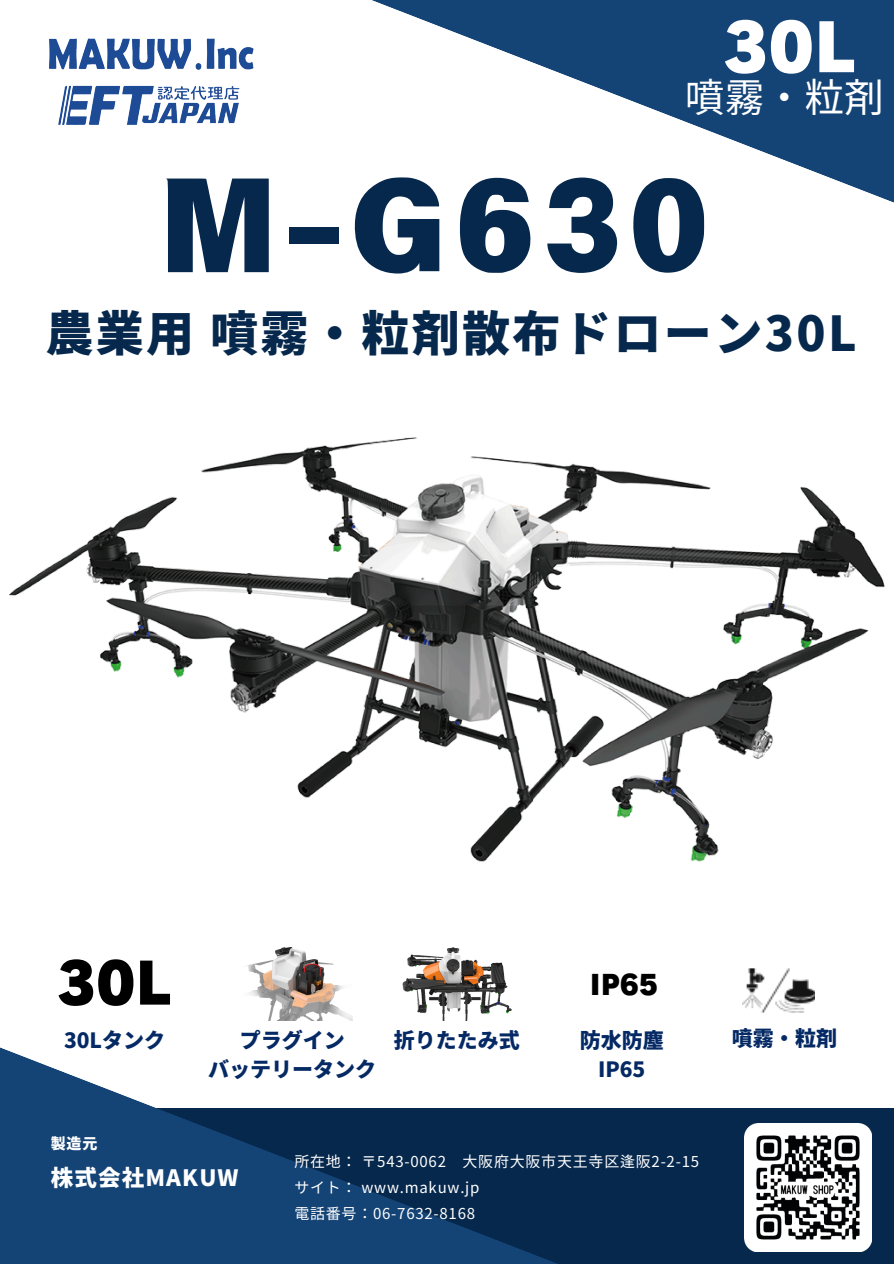
<style>
.page{position:relative;width:894px;height:1264px;background:#fff}
.page>*{position:absolute;margin:0;border:0;box-sizing:border-box;transform-origin:0 0}
.t1{font:124.5px "Canva Title Bole KR";color:#06284d}
.t2{font:65.25px "Canva Rodin Cattleya Pro UB";color:#fff}
.t3{font:56.4px "Canva Rodin Cattleya Pro UB";color:#000}
.t4{font:900 48px "Noto Sans JP";letter-spacing:.05em;color:#06284d}
.t5{font:39.75px "Noto Sans JP";color:#fff}
.t6{font:900 37.5px "Noto Sans JP";color:#fff}
.t7{font:27px "Canva Rodin Cattleya Pro UB";color:#000}
.t8{font:900 22.5px "Noto Sans JP";letter-spacing:.05em;color:#fff}
.t9{font:900 21px "Noto Sans JP";color:#042964}
.t10{font:15px "Noto Sans JP";letter-spacing:.05em;color:#fff}
.t11{font:900 15px "Noto Sans JP";color:#fff}
</style>
<div class="page">
<div style="left:0;top:1108px;width:893px;height:155px;background:#06284d"></div>
<svg style="left:0;top:1018px;width:814px;height:245px"></svg>
<img style="left:49px;top:38px;width:204px;height:87px">
<img style="left:744px;top:1123px;width:127px;height:127px">
<svg style="left:372px;top:0;width:521px;height:202px;fill:#144376"></svg>
<img style="left:243px;top:947px;width:109px;height:73px">
<img style="left:741px;top:968px;width:72px;height:58px">
<img style="left:401px;top:947px;width:111px;height:73px">
<div style="left:132px;top:151px;width:610px;height:151px;background:#fff"></div>
<img style="left:9px;top:437px;width:874px;height:425px">
<p class="t2" style="left:723px;top:15px;width:134px">30L</p>
<p class="t5" style="left:684px;top:66px;width:200px">噴霧・粒剤</p>
<h2 class="t6" style="left:684px;top:43px;width:189px">教習機向け</h2>
<h5 class="t1" style="left:159px;top:163px;width:552px">M-G630</h5>
<h4 class="t4" style="left:45px;top:295px;width:812px">農業用噴霧・粒剤散布ドローン30L</h4>
<p class="t3" style="left:57px;top:954px;width:116px">30L</p>
<p class="t9" style="left:64px;top:1023px;width:103px">30Lタンク</p>
<h3 class="t9" style="left:239px;top:1023px;width:106px">プラグイン</h3>
<p class="t9" style="left:208px;top:1052px;width:169px">バッテリータンク</p>
<p class="t7" style="left:589px;top:971px;width:69px">IP65</p>
<p class="t9" style="left:394px;top:1023px;width:127px">折りたたみ式</p>
<p class="t9" style="left:579px;top:1023px;width:85px">防水防塵</p>
<p class="t9" style="left:598px;top:1052px;width:49px">IP65</p>
<p class="t11" style="left:51px;top:1131px;width:48px">製造元</p>
<p class="t8" style="left:51px;top:1159px;width:189px">株式会社MAKUW</p>
<h6 class="t10" style="left:294px;top:1149px;width:406px">所在地：〒543-0062 大阪府大阪市天王寺区逢阪2-2-15</h6>
<p class="t10" style="left:294px;top:1175px;width:186px">サイト： www.makuw.jp</p>
<h1 class="t10" style="left:294px;top:1201px;width:182px">電話番号：06-7632-8168</h1>
<p class="t9" style="left:731px;top:1021px;width:106px">噴霧・粒剤</p>
</div>
